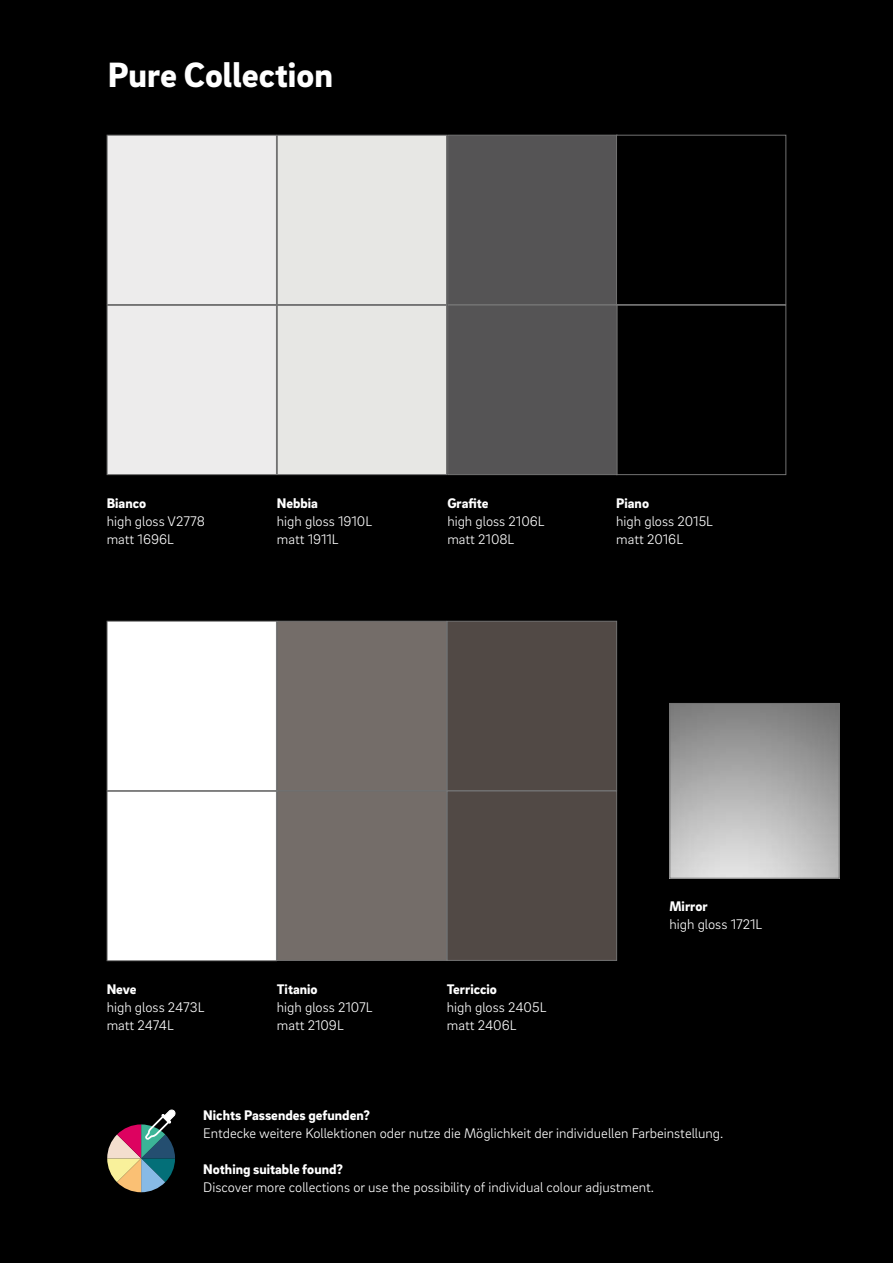
<style>
.page{position:relative;width:893px;height:1263px;background:#000}
.page>*{position:absolute;margin:0;border:0;box-sizing:border-box;transform-origin:0 0}
._02__Headline_-_24pt{font:900 36px "Brix Sans";color:#fff}
._16__Body_text_-_9_5{font:300 14.25px "Brix Sans";color:#fff}
._14__Body_subline{font:900 14.25px "Brix Sans";color:#fff}
._16__Body_text_-_9_5-2{font:900 14.25px "Brix Sans";color:#fff}
</style>
<div class="page">
<svg style="left:107px;top:1109px;width:68px;height:83px"></svg>
<img style="left:671px;top:705px;width:166px;height:171px">
<div style="left:669px;top:703px;width:170px;height:175px;border:1px solid #737373"></div>
<div style="left:447px;top:135px;width:170px;height:170px;background:#555455;border:1px solid #737373"></div>
<div style="left:616px;top:135px;width:170px;height:170px;background:#000;border:1px solid #737373"></div>
<div style="left:107px;top:135px;width:170px;height:170px;background:#edecec;border:1px solid #737373"></div>
<div style="left:277px;top:135px;width:170px;height:170px;background:#e7e7e4;border:1px solid #737373"></div>
<div style="left:616px;top:305px;width:170px;height:170px;background:#000;border:1px solid #737373"></div>
<div style="left:107px;top:305px;width:170px;height:170px;background:#edecec;border:1px solid #737373"></div>
<div style="left:277px;top:305px;width:170px;height:170px;background:#e7e7e4;border:1px solid #737373"></div>
<div style="left:447px;top:305px;width:170px;height:170px;background:#555455;border:1px solid #737373"></div>
<div style="left:277px;top:621px;width:170px;height:170px;background:#746d69"></div>
<div style="left:277px;top:791px;width:170px;height:170px;background:#746d69"></div>
<div style="left:447px;top:621px;width:170px;height:170px;background:#514945;border:1px solid #737373"></div>
<div style="left:447px;top:791px;width:170px;height:170px;background:#514945;border:1px solid #737373"></div>
<div style="left:109px;top:623px;width:166px;height:166px;background:#fff"></div>
<div style="left:107px;top:621px;width:170px;height:170px;border:1px solid #737373"></div>
<div style="left:107px;top:791px;width:169px;height:170px;background:#fff"></div>
<div style="left:107px;top:791px;width:170px;height:170px;border:1px solid #737373"></div>
<p class="_02__Headline_-_24pt" style="left:108px;top:51px;width:227px">Pure Collection</p>
<p class="_14__Body_subline" style="left:107px;top:493px;width:41px">Bianco</p>
<p class="_16__Body_text_-_9_5" style="left:107px;top:512px;width:100px">high gloss V2778</p>
<p class="_16__Body_text_-_9_5" style="left:107px;top:530px;width:69px">matt 1696L</p>
<p class="_14__Body_subline" style="left:277px;top:493px;width:43px">Nebbia</p>
<p class="_16__Body_text_-_9_5" style="left:277px;top:512px;width:97px">high gloss 1910L</p>
<p class="_16__Body_text_-_9_5" style="left:277px;top:530px;width:63px">matt 1911L</p>
<p class="_14__Body_subline" style="left:447px;top:493px;width:43px">Grafite</p>
<p class="_16__Body_text_-_9_5" style="left:447px;top:512px;width:99px">high gloss 2106L</p>
<p class="_16__Body_text_-_9_5" style="left:447px;top:530px;width:69px">matt 2108L</p>
<p class="_14__Body_subline" style="left:616px;top:493px;width:34px">Piano</p>
<p class="_16__Body_text_-_9_5" style="left:616px;top:512px;width:98px">high gloss 2015L</p>
<p class="_16__Body_text_-_9_5" style="left:616px;top:530px;width:68px">matt 2016L</p>
<p class="_14__Body_subline" style="left:107px;top:979px;width:31px">Neve</p>
<p class="_16__Body_text_-_9_5" style="left:107px;top:998px;width:99px">high gloss 2473L</p>
<p class="_16__Body_text_-_9_5" style="left:107px;top:1016px;width:69px">matt 2474L</p>
<p class="_14__Body_subline" style="left:277px;top:979px;width:42px">Titanio</p>
<p class="_16__Body_text_-_9_5" style="left:277px;top:998px;width:97px">high gloss 2107L</p>
<p class="_16__Body_text_-_9_5" style="left:277px;top:1016px;width:68px">matt 2109L</p>
<p class="_14__Body_subline" style="left:447px;top:979px;width:52px">Terriccio</p>
<p class="_16__Body_text_-_9_5" style="left:447px;top:998px;width:101px">high gloss 2405L</p>
<p class="_16__Body_text_-_9_5" style="left:447px;top:1016px;width:71px">matt 2406L</p>
<p class="_14__Body_subline" style="left:669px;top:897px;width:40px">Mirror</p>
<p class="_16__Body_text_-_9_5" style="left:669px;top:915px;width:94px">high gloss 1721L</p>
<p class="_16__Body_text_-_9_5-2" style="left:203px;top:1105px;width:168px">Nichts Passendes gefunden?</p>
<p class="_16__Body_text_-_9_5" style="left:203px;top:1124px;width:522px">Entdecke weitere Kollektionen oder nutze die Möglichkeit der individuellen Farbeinstellung.</p>
<p class="_16__Body_text_-_9_5-2" style="left:203px;top:1159px;width:141px">Nothing suitable found?</p>
<p class="_16__Body_text_-_9_5" style="left:203px;top:1178px;width:452px">Discover more collections or use the possibility of individual colour adjustment.</p>
</div>
